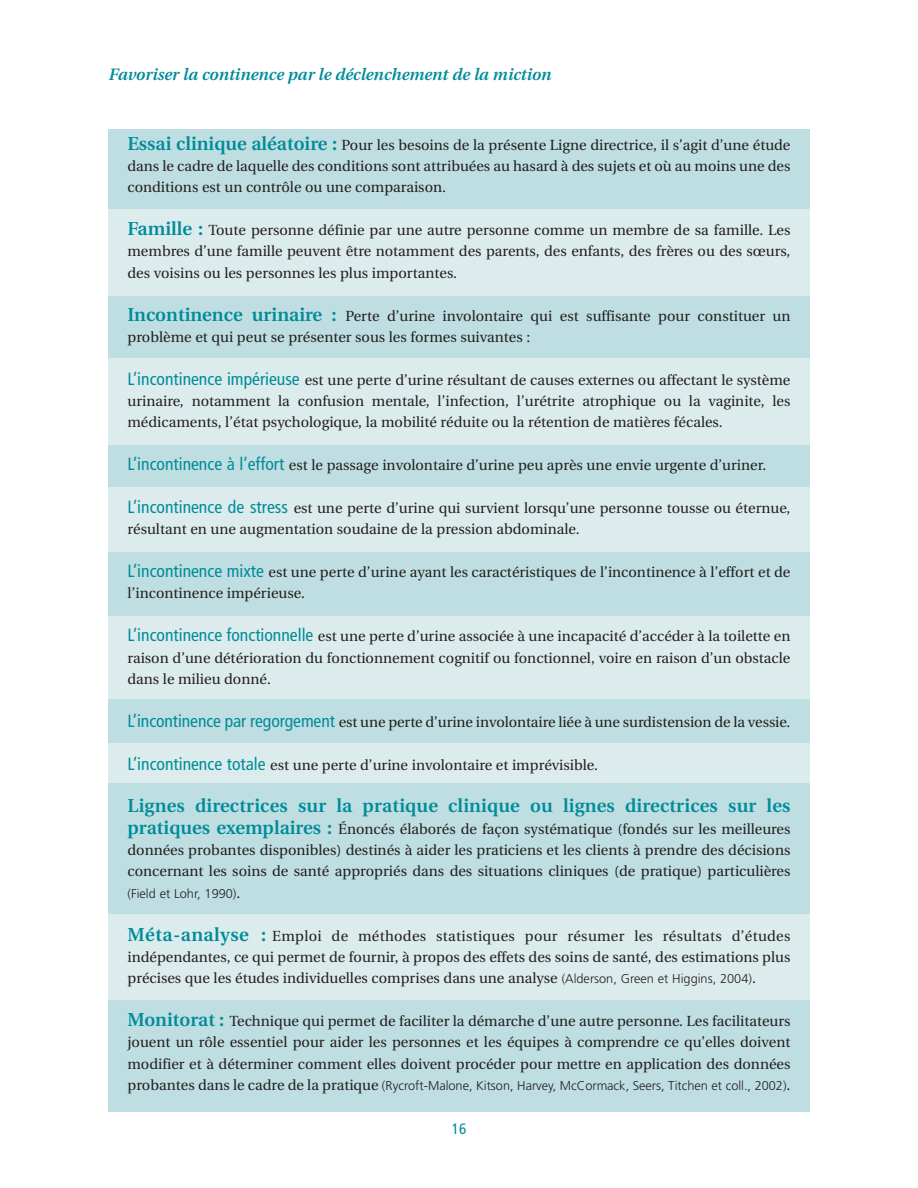
<style>
.page{position:relative;width:918px;height:1188px;background:#fff}
.page>*{position:absolute;margin:0;border:0;box-sizing:border-box;transform-origin:0 0}
.t1{font:600 18.75px "Utopia";letter-spacing:.01em;color:#008c99}
.t2{font:italic 600 16.5px "Utopia";color:#008c99}
.t3{font:condensed 15px "Frutiger";color:#008c99}
.t4{font:14.7px/21.3px "Utopia";color:#231f20;text-align:justify}
.t5{font:300 12.75px "Frutiger";color:#231f20}
.s1{font-weight:600;font-size:18.75px;color:#008c99}
.s2{font-family:"Frutiger";font-stretch:condensed;font-size:17.7px;color:#008c99}
.s3{font-family:"Utopia";font-weight:400;font-size:14.7px}
.s4{font-family:"Frutiger";font-weight:300;font-size:12.75px}
</style>
<div class="page">
<div style="left:108px;top:129px;width:702px;height:983px;background:#bfdee2"></div>
<div style="left:108px;top:209px;width:702px;height:87px;background:#dceced"></div>
<div style="left:108px;top:744px;width:702px;height:39px;background:#dceced"></div>
<div style="left:108px;top:914px;width:702px;height:86px;background:#dceced"></div>
<div style="left:108px;top:359px;width:702px;height:86px;background:#dceced"></div>
<div style="left:108px;top:488px;width:702px;height:64px;background:#dceced"></div>
<div style="left:108px;top:616px;width:702px;height:83px;background:#dceced"></div>
<p class="t2" style="left:108px;top:68px;width:444px">Favoriser la continence par le déclenchement de la miction</p>
<p class="t4" style="left:127px;top:135px;width:665px"><span class="s1">Essai clinique aléatoire :</span> Pour les besoins de la présente Ligne directrice, il s’agit d’une étude dans le cadre de laquelle des conditions sont attribuées au hasard à des sujets et où au moins une des conditions est un contrôle ou une comparaison.</p>
<p class="t4" style="left:127px;top:221px;width:665px"><span class="s1">Famille :</span> Toute personne définie par une autre personne comme un membre de sa famille. Les membres d’une famille peuvent être notamment des parents, des enfants, des frères ou des sœurs, des voisins ou les personnes les plus importantes.</p>
<p class="t4" style="left:128px;top:306px;width:665px"><span class="s1">Incontinence urinaire :</span> Perte d’urine involontaire qui est suffisante pour constituer un problème et qui peut se présenter sous les formes suivantes :</p>
<p class="t4" style="left:127px;top:370px;width:665px"><span class="s2">L’incontinence impérieuse</span> est une perte d’urine résultant de causes externes ou affectant le système urinaire, notamment la confusion mentale, l’infection, l’urétrite atrophique ou la vaginite, les médicaments, l’état psychologique, la mobilité réduite ou la rétention de matières fécales.</p>
<p class="t4" style="left:128px;top:456px;width:640px"><span class="s2">L’incontinence à l’effort</span> est le passage involontaire d’urine peu après une envie urgente d’uriner.</p>
<p class="t4" style="left:127px;top:499px;width:665px"><span class="s2">L’incontinence de stress</span> est une perte d’urine qui survient lorsqu’une personne tousse ou éternue, résultant en une augmentation soudaine de la pression abdominale.</p>
<p class="t4" style="left:127px;top:563px;width:665px"><span class="s2">L’incontinence mixte</span> est une perte d’urine ayant les caractéristiques de l’incontinence à l’effort et de l’incontinence impérieuse.</p>
<p class="t4" style="left:127px;top:627px;width:665px"><span class="s2">L’incontinence fonctionnelle</span> est une perte d’urine associée à une incapacité d’accéder à la toilette en raison d’une détérioration du fonctionnement cognitif ou fonctionnel, voire en raison d’un obstacle dans le milieu donné.</p>
<p class="t4" style="left:128px;top:712px;width:665px"><span class="s2">L’incontinence par regorgement</span> est une perte d’urine involontaire liée à une surdistension de la vessie.</p>
<p class="t4" style="left:128px;top:755px;width:472px"><span class="s2">L’incontinence totale</span> est une perte d’urine involontaire et imprévisible.</p>
<p class="t1" style="left:128px;top:798px;width:665px">Lignes directrices sur la pratique clinique ou lignes directrices sur les</p>
<p class="t4" style="left:128px;top:819px;width:665px"><span class="s1">pratiques exemplaires :</span> Énoncés élaborés de façon systématique (fondés sur les meilleures données probantes disponibles) destinés à aider les praticiens et les clients à prendre des décisions concernant les soins de santé appropriés dans des situations cliniques (de pratique) particulières</p>
<p class="t5" style="left:128px;top:888px;width:114px">(Field et Lohr, 1990)<span class="s3">.</span></p>
<p class="t4" style="left:127px;top:926px;width:665px"><span class="s1">Méta-analyse :</span> Emploi de méthodes statistiques pour résumer les résultats d’études indépendantes, ce qui permet de fournir, à propos des effets des soins de santé, des estimations plus précises que les études individuelles comprises dans une analyse <span class="s4">(Alderson, Green et Higgins, 2004)</span>.</p>
<p class="t4" style="left:128px;top:1012px;width:665px"><span class="s1">Monitorat :</span> Technique qui permet de faciliter la démarche d’une autre personne. Les facilitateurs jouent un rôle essentiel pour aider les personnes et les équipes à comprendre ce qu’elles doivent modifier et à déterminer comment elles doivent procéder pour mettre en application des données</p>
<p class="t5" style="left:128px;top:1081px;width:665px"><span class="s3">probantes dans le cadre de la pratique</span> (Rycroft-Malone, Kitson, Harvey, McCormack, Seers, Titchen et coll., 2002)<span class="s3">.</span></p>
<p class="t3" style="left:452px;top:1123px;width:16px">16</p>
</div>
